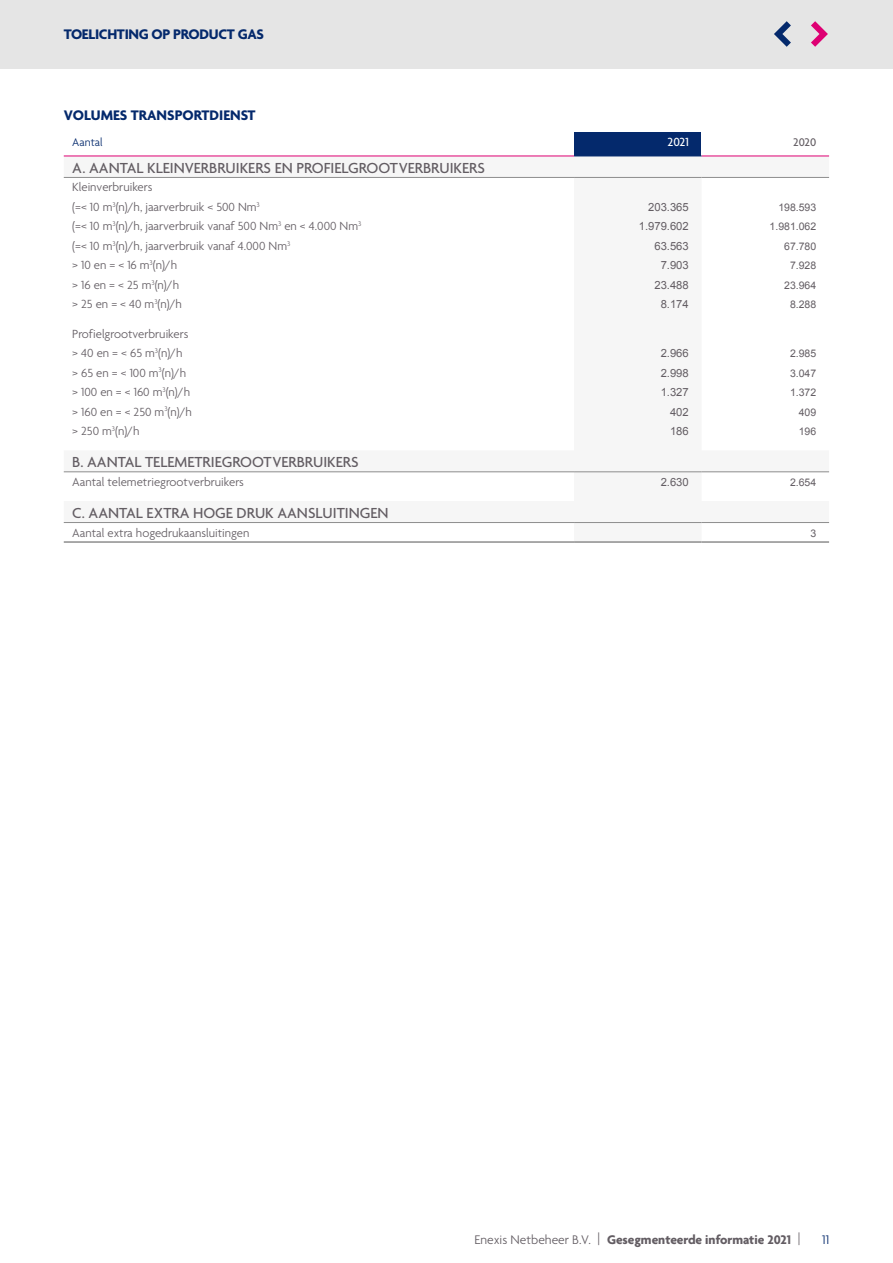
<style>
.page{position:relative;width:893px;height:1263px;background:#fff}
.page>*{position:absolute;margin:0;border:0;box-sizing:border-box;transform-origin:0 0}
.t1{font:500 15.75px "Agenda";color:#635d63}
.t2{font:700 15px "Agenda";color:#04296c}
.t3{font:700 13.5px "Agenda";color:#635d63}
.t4{font:300 13.5px "Agenda";color:#04296c}
.t5{font:300 12.75px/19.5px "Agenda";color:#635d63}
.t6{font:500 12.75px "Agenda";color:#fff}
.t7{font:300 12px "Agenda";color:#04296c}
.t8{font:500 12px "Agenda";color:#635d63}
.t9{font:11.25px "Arial";color:#635d63}
.t10{font:10.5px "Arial";color:#635d63}
.s1{font-weight:300}
</style>
<div class="page">
<div style="left:0;top:0;width:893px;height:68px;background:#e5e5e5"></div>
<svg style="left:811px;top:21px;width:17px;height:26px"></svg>
<svg style="left:774px;top:21px;width:17px;height:26px"></svg>
<div style="left:574px;top:132px;width:128px;height:24px;background:#04296c"></div>
<svg style="left:64px;top:176px;width:765px;height:348px"></svg>
<hr style="left:64px;top:156px;width:510px;height:1px;background:#de0073">
<hr style="left:702px;top:156px;width:127px;height:1px;background:#de0073">
<hr style="left:574px;top:156px;width:128px;height:1px;background:#04296c">
<hr style="left:64px;top:177px;width:510px;height:1px;background:#8d8d8d">
<hr style="left:574px;top:177px;width:128px;height:1px;background:#8d8d8d">
<hr style="left:702px;top:177px;width:127px;height:1px;background:#8d8d8d">
<hr style="left:64px;top:471px;width:510px;height:1px;background:#8d8d8d">
<hr style="left:574px;top:471px;width:128px;height:1px;background:#8d8d8d">
<hr style="left:702px;top:471px;width:127px;height:1px;background:#8d8d8d">
<hr style="left:64px;top:522px;width:510px;height:1px;background:#8d8d8d">
<hr style="left:574px;top:522px;width:128px;height:1px;background:#8d8d8d">
<hr style="left:702px;top:522px;width:127px;height:1px;background:#8d8d8d">
<hr style="left:64px;top:541px;width:510px;height:2px;background:#8d8d8d">
<hr style="left:574px;top:541px;width:128px;height:2px;background:#8d8d8d">
<hr style="left:702px;top:541px;width:127px;height:2px;background:#8d8d8d">
<p class="t2" style="left:64px;top:26px;width:62px">Toelichting</p>
<p class="t2" style="left:152px;top:26px;width:112px">opproduct gas</p>
<p class="t2" style="left:64px;top:107px;width:193px">VOLUMES TRANSPORTDIENST</p>
<p class="t7" style="left:72px;top:135px;width:32px">Aantal</p>
<p class="t6" style="left:667px;top:135px;width:23px">2021</p>
<p class="t8" style="left:793px;top:135px;width:25px">2020</p>
<p class="t1" style="left:72px;top:159px;width:414px">A. AANTAL KLEINVERBRUIKERS EN PROFIELGROOTVERBRUIKERS</p>
<p class="t5" style="left:72px;top:178px;width:189px">Kleinverbruikers<br>(=&lt; 10 m<sup>3</sup>(n)/h, jaarverbruik &lt; 500 Nm<sup>3</sup></p>
<p class="t9" style="left:648px;top:200px;width:42px">203.365</p>
<p class="t10" style="left:778px;top:200px;width:39px">198.593</p>
<p class="t5" style="left:72px;top:217px;width:291px">(=&lt; 10 m<sup>3</sup>(n)/h, jaarverbruik vanaf 500 Nm<sup>3</sup> en &lt; 4.000 Nm<sup>3</sup></p>
<p class="t9" style="left:639px;top:219px;width:52px">1.979.602</p>
<p class="t10" style="left:770px;top:220px;width:48px">1.981.062</p>
<p class="t5" style="left:72px;top:237px;width:220px">(=&lt; 10 m<sup>3</sup>(n)/h, jaarverbruik vanaf 4.000 Nm<sup>3</sup></p>
<p class="t9" style="left:654px;top:239px;width:36px">63.563</p>
<p class="t10" style="left:784px;top:239px;width:34px">67.780</p>
<p class="t5" style="left:72px;top:256px;width:106px">&gt; 10 en = &lt; 16 m<sup>3</sup>(n)/h</p>
<p class="t9" style="left:661px;top:258px;width:30px">7.903</p>
<p class="t10" style="left:790px;top:259px;width:28px">7.928</p>
<p class="t5" style="left:72px;top:276px;width:108px">&gt; 16 en = &lt; 25 m<sup>3</sup>(n)/h</p>
<p class="t9" style="left:654px;top:278px;width:36px">23.488</p>
<p class="t10" style="left:784px;top:278px;width:34px">23.964</p>
<p class="t5" style="left:72px;top:295px;width:111px">&gt; 25 en = &lt; 40 m<sup>3</sup>(n)/h</p>
<p class="t9" style="left:661px;top:297px;width:30px">8.174</p>
<p class="t10" style="left:790px;top:298px;width:28px">8.288</p>
<p class="t5" style="left:72px;top:325px;width:118px">Profielgrootverbruikers &gt; 40 en = &lt; 65 m<sup>3</sup>(n)/h</p>
<p class="t9" style="left:661px;top:346px;width:30px">2.966</p>
<p class="t10" style="left:790px;top:346px;width:28px">2.985</p>
<p class="t5" style="left:72px;top:364px;width:115px">&gt; 65 en = &lt; 100 m<sup>3</sup>(n)/h</p>
<p class="t9" style="left:661px;top:365px;width:30px">2.998</p>
<p class="t10" style="left:790px;top:366px;width:28px">3.047</p>
<p class="t5" style="left:72px;top:383px;width:119px">&gt; 100 en = &lt; 160 m<sup>3</sup>(n)/h</p>
<p class="t9" style="left:661px;top:385px;width:30px">1.327</p>
<p class="t10" style="left:790px;top:385px;width:28px">1.372</p>
<p class="t5" style="left:72px;top:402px;width:121px">&gt; 160 en = &lt; 250 m<sup>3</sup>(n)/h</p>
<p class="t9" style="left:670px;top:404px;width:20px">402</p>
<p class="t10" style="left:799px;top:405px;width:19px">409</p>
<p class="t5" style="left:72px;top:422px;width:69px">&gt; 250 m<sup>3</sup>(n)/h</p>
<p class="t9" style="left:670px;top:424px;width:20px">186</p>
<p class="t10" style="left:799px;top:424px;width:19px">196</p>
<p class="t1" style="left:72px;top:454px;width:288px">B. AANTAL TELEMETRIEGROOTVERBRUIKERS</p>
<p class="t5" style="left:72px;top:473px;width:173px">Aantal telemetriegrootverbruikers</p>
<p class="t9" style="left:661px;top:474px;width:30px">2.630</p>
<p class="t10" style="left:790px;top:475px;width:28px">2.654</p>
<p class="t1" style="left:72px;top:505px;width:318px">C. AANTAL EXTRA HOGE DRUK AANSLUITINGEN</p>
<p class="t5" style="left:72px;top:523px;width:179px">Aantal extra hogedrukaansluitingen</p>
<p class="t10" style="left:810px;top:526px;width:7px">3</p>
<p class="t3" style="left:474px;top:1232px;width:327px"><span class="s1">Enexis Netbeheer B.V. |</span> Gesegmenteerde informatie 2021 <span class="s1">|</span></p>
<p class="t4" style="left:822px;top:1232px;width:9px">11</p>
</div>
